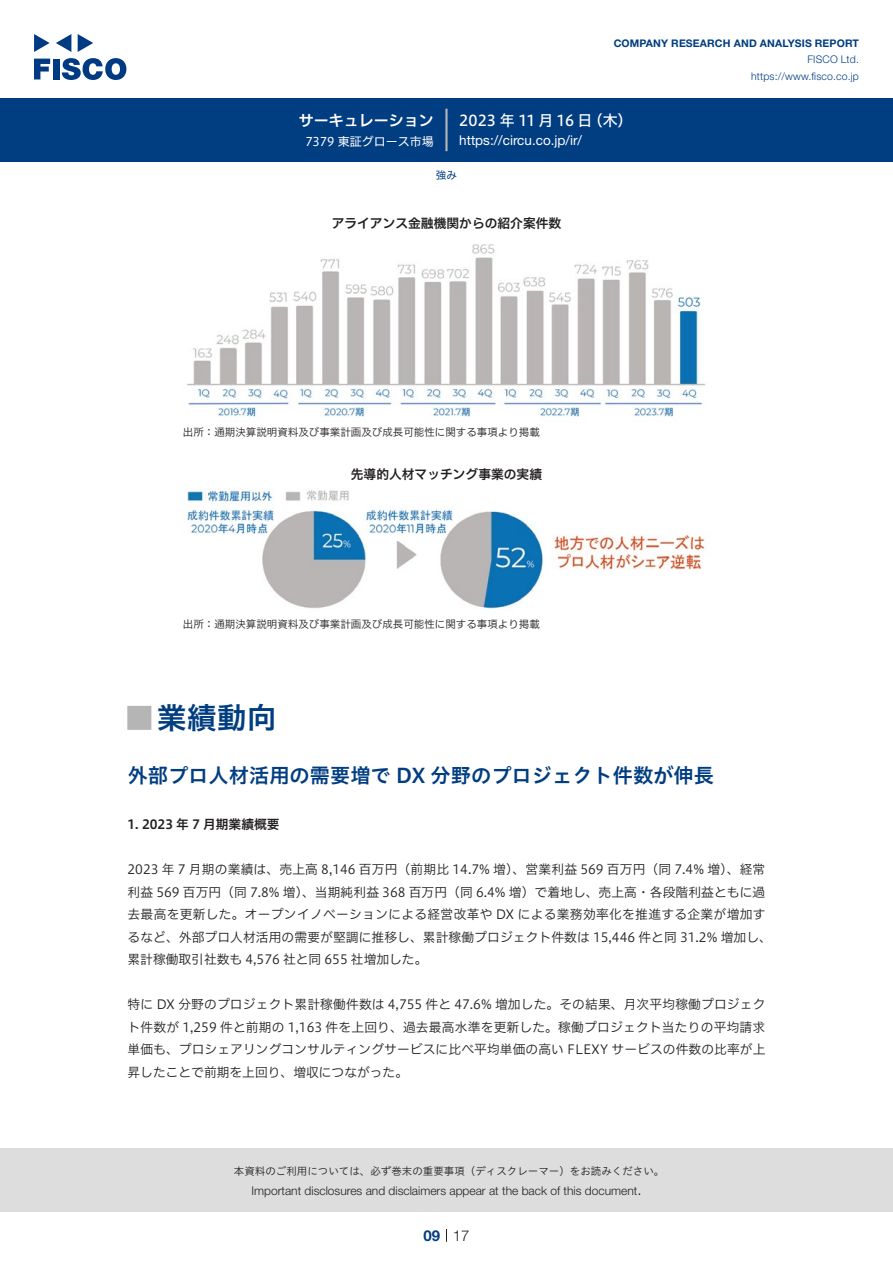
<style>
.page{position:relative;width:893px;height:1263px;background:#fff}
.page>*{position:absolute;margin:0;border:0;box-sizing:border-box;transform-origin:0 0}
.t1{font:30px "Hiragino UD Sans Std N W6";color:#003d81}
.t2{font:24px "Hiragino UD Sans Std N W6";color:#b5b5b6}
.t3{font:20.25px "Hiragino UD Sans Std W6";color:#003d81}
.t4{font:15px "Hiragino UD Sans F Std N W5";letter-spacing:.005em;color:#fff}
.t5{font:15px "Hiragino UD Sans F Std N W6";color:#fff}
.t6{font:300 15px "Helvetica Neue LT Std";color:#231f20}
.t7{font:700 15px "Helvetica Neue LT Std";color:#003d81}
.t8{font:13.5px "Helvetica Neue LT Std";color:#fff}
.t9{font:12.75px/22.5px "Hiragino UD Sans F Std N W3";letter-spacing:.005em;color:#231f20}
.t10{font:12.75px "Hiragino UD Sans F Std N W6";color:#231f20}
.t11{font:300 12px "Helvetica Neue LT Std";color:#231f20}
.t12{font:12px "Hiragino UD Sans F Std N W4";color:#fff}
.t13{font:10.5px "Hiragino UD Sans F Std N W3";color:#231f20}
.t14{font:10.5px "Hiragino UD Sans Std W3";color:#231f20}
.t15{font:700 10.5px "Helvetica Neue LT Std";letter-spacing:.015em;color:#003d81}
.t16{font:300 10.5px/16.5px "Helvetica Neue LT Std";letter-spacing:.015em;color:#003d81;text-align:right}
.t17{font:10.5px "Hiragino UD Sans F Std N W4";color:#003d81}
</style>
<div class="page">
<div style="left:0;top:1148px;width:893px;height:64px;background:#ddd"></div>
<svg style="left:34px;top:59px;width:16px;height:20px"></svg>
<div style="left:53px;top:59px;width:6px;height:20px;background:#003a83"></div>
<svg style="left:62px;top:58px;width:64px;height:22px"></svg>
<svg style="left:34px;top:34px;width:16px;height:18px"></svg>
<svg style="left:78px;top:34px;width:15px;height:18px"></svg>
<svg style="left:56px;top:34px;width:15px;height:18px"></svg>
<div style="left:0;top:98px;width:893px;height:64px;background:#003d81"></div>
<hr style="left:445px;top:109px;width:3px;height:42px;background:#b5b5b6">
<svg style="left:446px;top:1229px;width:1px;height:13px"></svg>
<img style="left:187px;top:244px;width:519px;height:177px">
<img style="left:187px;top:489px;width:518px;height:120px">
<p class="t5" style="left:299px;top:109px;width:137px">サーキュレーション</p>
<p class="t12" style="left:305px;top:132px;width:130px">7379 東証グロース市場</p>
<p class="t15" style="left:614px;top:37px;width:247px">COMPANY RESEARCH AND ANALYSIS REPORT</p>
<p class="t16" style="left:751px;top:51px;width:109px">FISCO Ltd. https://www.fisco.co j p.</p>
<p class="t4" style="left:588px;top:109px;width:46px">（木(</p>
<p class="t4" style="left:459px;top:109px;width:135px">2023 年 11 月 16 日</p>
<p class="t8" style="left:459px;top:132px;width:124px">https://circu. c o j p. /i r/</p>
<p class="t17" style="left:436px;top:167px;width:22px">強み</p>
<p class="t10" style="left:332px;top:214px;width:231px">アライアンス金融機関からの紹介案件数</p>
<p class="t13" style="left:183px;top:424px;width:358px">出所：通期決算説明資料及び事業計画及び成長可能性に関する事項より掲載</p>
<p class="t10" style="left:351px;top:464px;width:193px">先導的人材マッチング事業の実績</p>
<p class="t13" style="left:183px;top:616px;width:358px">出所：通期決算説明資料及び事業計画及び成長可能性に関する事項より掲載</p>
<h1 class="t1" style="left:157px;top:695px;width:121px">業績動向</h1>
<h2 class="t2" style="left:128px;top:700px;width:25px">█</h2>
<h3 class="t3" style="left:128px;top:760px;width:588px">外部プロ人材活用の需要増で DX 分野のプロジェクト件数が伸長</h3>
<p class="t10" style="left:128px;top:814px;width:154px">1. 2023 年 7 月期業績概要</p>
<p class="t9" style="left:128px;top:857px;width:646px">2023 年 7 月期の業績は、売上高 8,146 百万円（前期比 14.7% 増）、営業利益 569 百万円（同 7.4% 増）、経常利益 569 百万円（同 7.8% 増）、当期純利益 368 百万円（同 6.4% 増）で着地し、売上高・各段階利益ともに過去最高を更新した。オープンイノベーションによる経営改革や DX による業務効率化を推進する企業が増加するなど、外部プロ人材活用の需要が堅調に推移し、累計稼働プロジェクト件数は 15,446 件と同 31.2% 増加し、累計稼働取引社数も 4,576 社と同 655 社増加した。</p>
<p class="t9" style="left:128px;top:992px;width:639px;text-align:justify">特に DX 分野のプロジェクト累計稼働件数は 4,755 件と 47.6% 増加した。その結果、月次平均稼働プロジェクト件数が 1,259 件と前期の 1,163 件を上回り、過去最高水準を更新した。稼働プロジェクト当たりの平均請求単価も、プロシェアリングコンサルティングサービスに比べ平均単価の高い FLEXY サービスの件数の比率が上昇したことで前期を上回り、増収につながった。</p>
<p class="t14" style="left:234px;top:1163px;width:432px">本資料のご利用については、必ず巻末の重要事項（ディスクレーマー）をお読みください。</p>
<p class="t6" style="left:637px;top:1180px;width:6px">.</p>
<p class="t11" style="left:251px;top:1183px;width:387px">Important disclosures and disclaimers appear at the back of this document</p>
<p class="t7" style="left:423px;top:1226px;width:18px">09</p>
<p class="t6" style="left:453px;top:1226px;width:18px">17</p>
</div>
